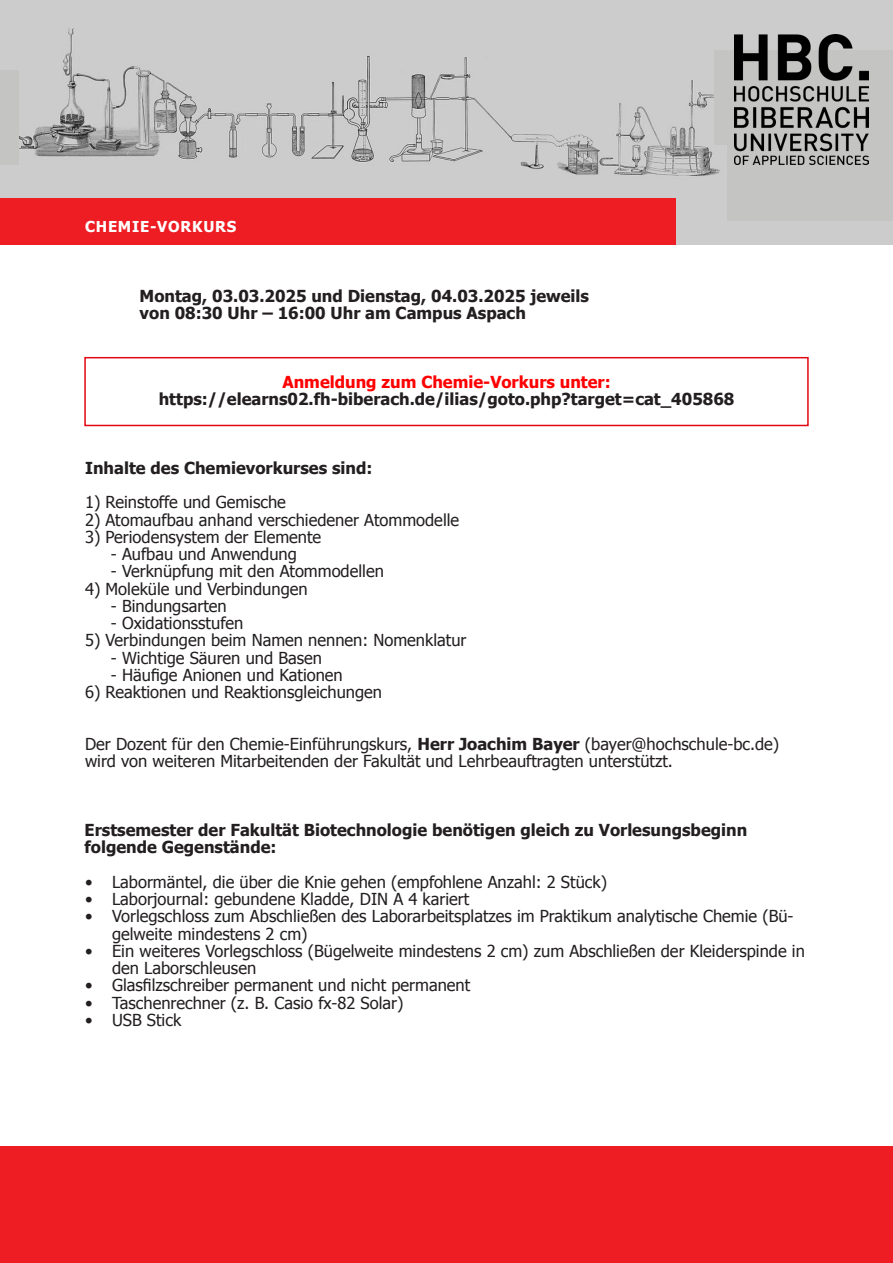
<style>
.page{position:relative;width:893px;height:1263px;background:#fff}
.page>*{position:absolute;margin:0;border:0;box-sizing:border-box;transform-origin:0 0}
.Copy_Italic{font:16.5px/17.2px "Tahoma";color:#231f20}
.Copy_Italic-2{font:700 16.5px/17.2px "Tahoma";color:#231f20}
.t1{font:700 15px "Tahoma";letter-spacing:.05em;color:#fff}
.s1{font-style:inherit}
.s2{color:#f00}
.s3{font-weight:700}
</style>
<div class="page">
<img style="left:0;top:0;width:893px;height:245px">
<div style="left:0;top:198px;width:675px;height:47px;background:#ee1d23"></div>
<div style="left:84px;top:357px;width:725px;height:69px;border:2px solid #e30613"></div>
<div style="left:0;top:1147px;width:893px;height:116px;background:#ee1d23"></div>
<div style="left:727px;top:126px;width:166px;height:95px;background:#c4c5c3"></div>
<div style="left:715px;top:50px;width:178px;height:95px;background:#c4c5c3"></div>
<div style="left:0;top:70px;width:18px;height:94px;background:#c4c5c3"></div>
<img style="left:734px;top:34px;width:134px;height:131px">
<p class="t1" style="left:85px;top:216px;width:153px">CHEMIE-VORKURS</p>
<p class="Copy_Italic-2" style="left:140px;top:286px;width:451px">Montag, <span class="s1">03.03.2025</span> und Dienstag, <span class="s1">04.03.2025</span> jeweils von 08:30 Uhr – 16:00 Uhr am Campus Aspach</p>
<p class="Copy_Italic-2" style="left:159px;top:372px;width:577px;text-align:center"><span class="s2">Anmeldung zum Chemie-Vorkurs unter: </span>https://elearns02.fh-biberach.de/ilias/goto.php?target=cat_405868</p>
<p class="Copy_Italic-2" style="left:85px;top:458px;width:289px">Inhalte des Chemievorkurses sind:</p>
<p class="Copy_Italic" style="left:85px;top:493px;width:202px">1) Reinstoffe und Gemische</p>
<p class="Copy_Italic" style="left:85px;top:510px;width:376px">2) Atomaufbau anhand verschiedener Atommodelle</p>
<p class="Copy_Italic" style="left:85px;top:527px;width:238px">3) Periodensystem der Elemente</p>
<p class="Copy_Italic" style="left:111px;top:545px;width:187px">- Aufbau und Anwendung</p>
<p class="Copy_Italic" style="left:111px;top:562px;width:275px">- Verknüpfung mit den Atommodellen</p>
<p class="Copy_Italic" style="left:85px;top:579px;width:224px">4) Moleküle und Verbindungen</p>
<p class="Copy_Italic" style="left:111px;top:596px;width:117px">- Bindungsarten</p>
<p class="Copy_Italic" style="left:111px;top:614px;width:134px">- Oxidationsstufen</p>
<p class="Copy_Italic" style="left:85px;top:631px;width:383px">5) Verbindungen beim Namen nennen: Nomenklatur</p>
<p class="Copy_Italic" style="left:111px;top:648px;width:213px">- Wichtige Säuren und Basen</p>
<p class="Copy_Italic" style="left:111px;top:665px;width:233px">- Häufige Anionen und Kationen</p>
<p class="Copy_Italic" style="left:85px;top:683px;width:299px">6) Reaktionen und Reaktionsgleichungen</p>
<p class="Copy_Italic" style="left:85px;top:734px;width:696px">Der Dozent für den Chemie-Einführungskurs, <span class="s3">Herr Joachim Bayer</span> (bayer@hochschule-bc.de) wird von weiteren Mitarbeitenden der Fakultät und Lehrbeauftragten unterstützt.</p>
<p class="Copy_Italic-2" style="left:85px;top:822px;width:664px">Erstsemester der Fakultät Biotechnologie benötigen gleich zu Vorlesungsbeginn folgende Gegenstände:</p>
<p class="Copy_Italic" style="left:85px;top:872px;width:523px">• Labormäntel, die über die Knie gehen (empfohlene Anzahl: 2 Stück)</p>
<p class="Copy_Italic" style="left:85px;top:890px;width:386px">• Laborjournal: gebundene Kladde, DIN A 4 kariert</p>
<p class="Copy_Italic" style="left:112px;top:907px;width:683px;text-indent:-27px">• Vorlegschloss zum Abschließen des Laborarbeitsplatzes im Praktikum analytische Chemie (Bü&shy;gelweite mindestens 2 cm)</p>
<p class="Copy_Italic" style="left:112px;top:941px;width:694px;text-indent:-27px">• Ein weiteres Vorlegschloss (Bügelweite mindestens 2 cm) zum Abschließen der Kleiderspinde in den Laborschleusen</p>
<p class="Copy_Italic" style="left:85px;top:976px;width:387px">• Glasfilzschreiber permanent und nicht permanent</p>
<p class="Copy_Italic" style="left:85px;top:993px;width:320px">• Taschenrechner (z. B. Casio fx-82 Solar)</p>
<p class="Copy_Italic" style="left:85px;top:1010px;width:98px">• USB Stick</p>
</div>
